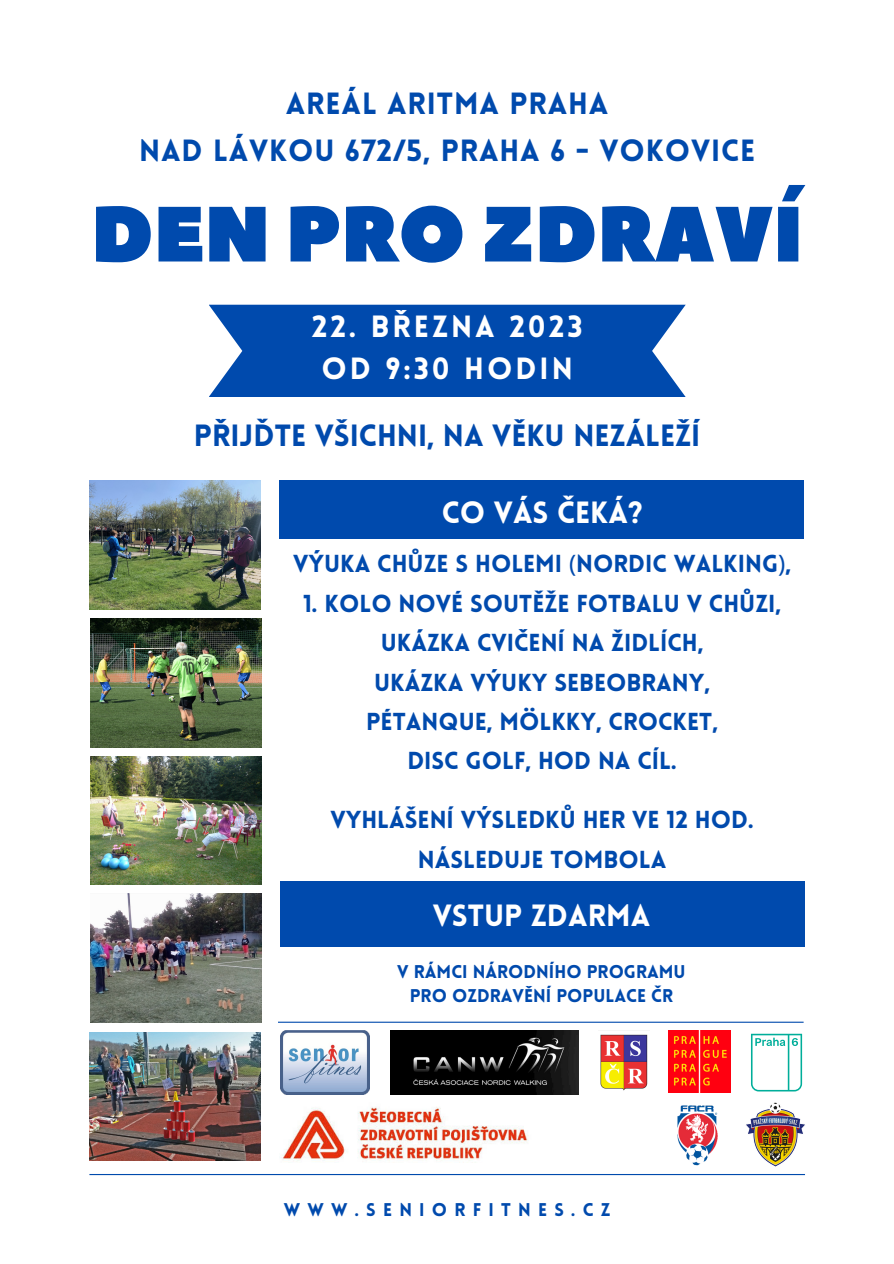
<style>
.page{position:relative;width:894px;height:1264px;background:#fff}
.page>*{position:absolute;margin:0;border:0;box-sizing:border-box;transform-origin:0 0}
.t1{font:78px "Peace Sans";color:#004aad}
.t2{font:900 30px/46.2px "Lovelo";letter-spacing:.03em;color:#004aad;text-align:center}
.t3{font:900 30px "Lovelo";color:#004aad}
.t4{font:900 30px/41.7px "Lovelo";letter-spacing:.1em;color:#fff;text-align:center}
.t5{font:900 30px "Lovelo";color:#fff}
.t6{font:900 24px/39.5px "Lovelo";color:#004aad;text-align:center}
.t7{font:900 18px/24.8px "Lovelo";color:#004aad;text-align:center}
.t8{font:900 18px "Lovelo";letter-spacing:.4em;color:#004aad}
.s1{font-family:"Noto Sans";font-weight:400}
</style>
<div class="page">
<svg style="left:209px;top:305px;width:476px;height:92px;background:#1156b2"></svg>
<img style="left:281px;top:1030px;width:89px;height:64px">
<img style="left:600px;top:1034px;width:48px;height:57px">
<img style="left:677px;top:1102px;width:127px;height:64px">
<img style="left:281px;top:1107px;width:248px;height:54px">
<hr style="left:88px;top:1021px;width:715px;height:1px;background:#004aad">
<hr style="left:89px;top:1173px;width:715px;height:2px;background:#004aad">
<img style="left:668px;top:1030px;width:61px;height:62px">
<img style="left:90px;top:619px;width:171px;height:128px">
<img style="left:89px;top:480px;width:172px;height:129px">
<svg style="left:751px;top:1033px;width:50px;height:58px"></svg>
<div style="left:279px;top:480px;width:524px;height:58px;background:#004aad"></div>
<div style="left:281px;top:881px;width:523px;height:65px;background:#004aad"></div>
<img style="left:390px;top:1030px;width:188px;height:64px">
<div style="left:64px;top:1012px;width:213px;height:154px;background:#fff"></div>
<img style="left:90px;top:893px;width:171px;height:129px">
<img style="left:89px;top:1032px;width:172px;height:128px">
<img style="left:90px;top:756px;width:171px;height:128px">
<p class="t2" style="left:139px;top:84px;width:617px">AREÁL ARITMA PRAHA<br>NAD LÁVKOU 672/5, PRAHA 6 - VOKOVICE</p>
<h1 class="t1" style="left:91px;top:183px;width:713px">DEN PRO ZDRAVÍ</h1>
<p class="t4" style="left:312px;top:309px;width:272px">22. BŘEZNA 2023<br>OD 9:30 HODIN</p>
<p class="t3" style="left:194px;top:423px;width:508px">PŘIJĎTE VŠICHNI, NA VĚKU NEZÁLEŽÍ</p>
<p class="t5" style="left:441px;top:500px;width:202px">CO VÁS ČEKÁ?</p>
<p class="t6" style="left:293px;top:546px;width:499px">VÝUKA CHŮZE S HOLEMI <span class="s1">(</span>NORDIC WALKING<span class="s1">)</span>,</p>
<p class="t6" style="left:303px;top:586px;width:479px">1. KOLO NOVÉ SOUTĚŽE FOTBALU V CHŮZI,<br>UKÁZKA CVIČENÍ NA ŽIDLÍCH,<br>UKÁZKA VÝUKY SEBEOBRANY,<br>PÉTANQUE, MÖLKKY, CROCKET,<br>DISC GOLF, HOD NA CÍL.</p>
<p class="t6" style="left:330px;top:802px;width:425px">VYHLÁŠENÍ VÝSLEDKŮ HER VE 12 HOD.<br>NÁSLEDUJE TOMBOLA</p>
<p class="t5" style="left:432px;top:903px;width:219px">VSTUP ZDARMA</p>
<p class="t7" style="left:397px;top:960px;width:290px">V RÁMCI NÁRODNÍHO PROGRAMU<br>PRO OZDRAVĚNÍ POPULACE ČR</p>
<p class="t8" style="left:284px;top:1202px;width:328px">WWW.SENIORFITNES.CZ</p>
</div>
